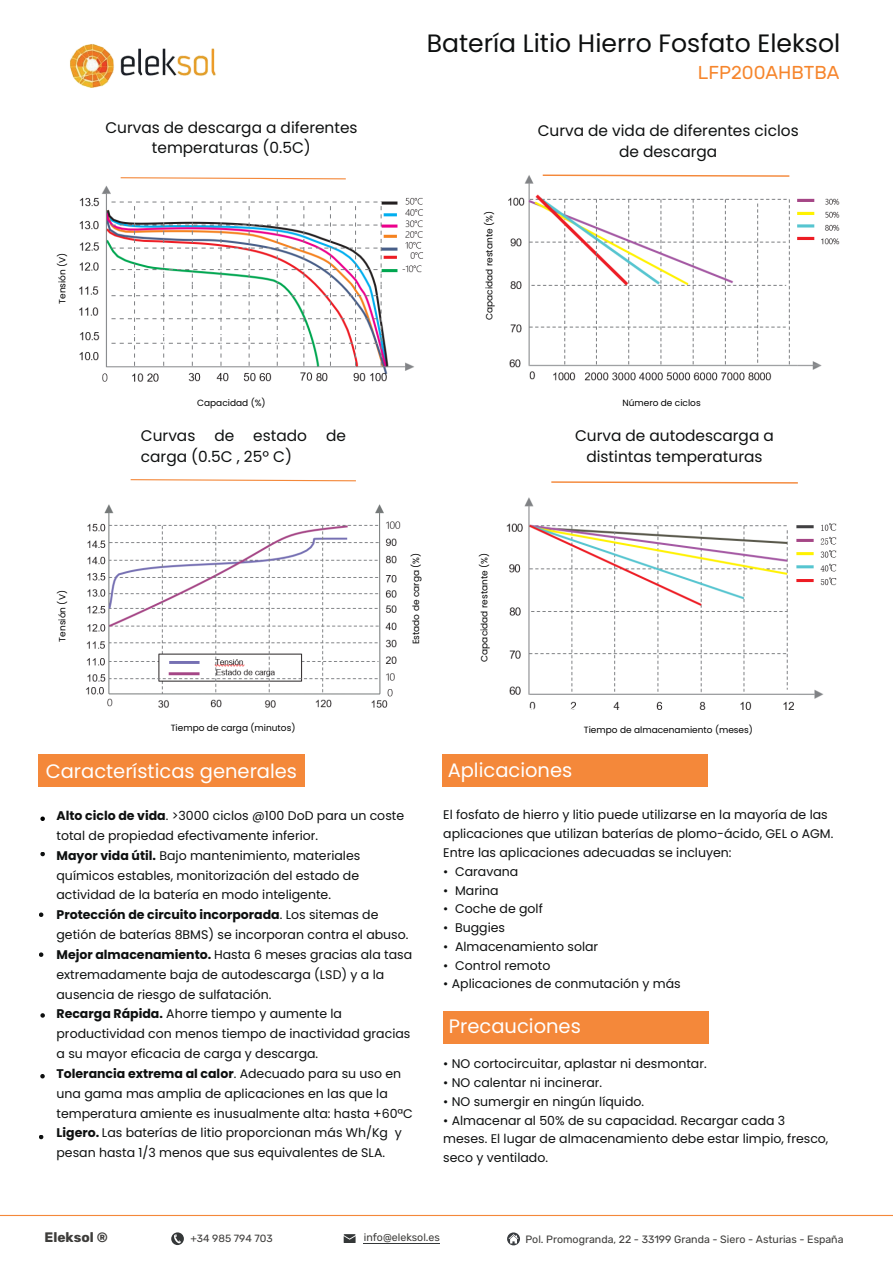
<style>
.page{position:relative;width:893px;height:1264px;background:#fff}
.page>*{position:absolute;margin:0;border:0;box-sizing:border-box;transform-origin:0 0}
.t1{font:25.05px "Poppins";color:#0e1010}
.t2{font:19.5px "Poppins";color:#fff}
.t3{font:18.6px "Rubik";color:#f6862d}
.t4{font:15.3px/20.2px "Poppins";color:#0e1010;text-align:center}
.t5{font:700 13.65px "Rubik";color:#3e3d3b}
.t6{font:12.45px/19.8px "Poppins";color:#0e1010}
.t7{font:10.65px "Rubik";color:#3e3d3b}
.t8{font:10.5px "Rubik";color:#3e3d3b}
.t9{font:9px "Poppins";color:#000}
.s1{font-weight:700}
</style>
<div class="page">
<svg style="left:343px;top:1234px;width:12px;height:9px"></svg>
<svg style="left:507px;top:1232px;width:13px;height:13px"></svg>
<svg style="left:508px;top:1234px;width:10px;height:9px"></svg>
<hr style="left:0;top:1214px;width:892px;height:1px;background:#f4883a">
<img style="left:70px;top:44px;width:146px;height:44px">
<svg style="left:170px;top:1231px;width:15px;height:14px"></svg>
<svg style="left:171px;top:1232px;width:13px;height:12px"></svg>
<svg style="left:174px;top:1234px;width:7px;height:9px"></svg>
<hr style="left:364px;top:1243px;width:76px;height:1px;background:#343738">
<div style="left:39px;top:754px;width:266px;height:32px;background:#f4883a"></div>
<img style="left:506px;top:482px;width:331px;height:228px">
<svg style="left:551px;top:481px;width:246px;height:2px"></svg>
<img style="left:79px;top:179px;width:344px;height:203px">
<svg style="left:121px;top:177px;width:225px;height:2px"></svg>
<svg style="left:131px;top:479px;width:225px;height:2px"></svg>
<img style="left:508px;top:174px;width:332px;height:207px">
<img style="left:86px;top:504px;width:315px;height:204px">
<svg style="left:40px;top:816px;width:5px;height:5px"></svg>
<svg style="left:40px;top:852px;width:5px;height:4px"></svg>
<svg style="left:39px;top:912px;width:4px;height:5px"></svg>
<svg style="left:40px;top:1074px;width:5px;height:4px"></svg>
<svg style="left:39px;top:952px;width:4px;height:4px"></svg>
<svg style="left:40px;top:1013px;width:5px;height:4px"></svg>
<svg style="left:39px;top:1135px;width:4px;height:4px"></svg>
<div style="left:442px;top:754px;width:265px;height:33px;background:#f4883a"></div>
<div style="left:443px;top:1011px;width:266px;height:32px;background:#f4883a"></div>
<svg style="left:543px;top:174px;width:246px;height:4px"></svg>
<p class="t9" style="left:56px;top:304px;width:53px;rotate:-90deg">Tensión (V)</p>
<p class="t9" style="left:56px;top:641px;width:53px;rotate:-90deg">Tensión (V)</p>
<h3 class="t4" style="left:105px;top:118px;width:254px">Curvas de descarga a diferentes temperaturas (0.5C)</h3>
<p class="t1" style="left:426px;top:26px;width:415px">Batería Litio Hierro Fosfato Eleksol</p>
<p class="t3" style="left:697px;top:62px;width:143px">LFP200AHBTBA</p>
<p class="t9" style="left:483px;top:320px;width:110px;rotate:-90deg">Capacidad restante (%)</p>
<p class="t4" style="left:537px;top:120px;width:262px;line-height:21.3px">Curva de vida de diferentes ciclos de descarga</p>
<h2 class="t9" style="left:197px;top:396px;width:70px">Capacidad (%)</h2>
<p class="t9" style="left:622px;top:396px;width:80px">Número de ciclos</p>
<p class="t4" style="left:141px;top:426px;width:206px;text-align:left">Curvas de estado de carga (0.5C , 25º C)</p>
<p class="t9" style="left:171px;top:721px;width:126px">Tiempo de carga (minutos)</p>
<p class="t9" style="left:410px;top:644px;width:93px;rotate:-90deg">Estado de carga (%)</p>
<p class="t9" style="left:478px;top:661px;width:110px;rotate:-90deg">Capacidad restante (%)</p>
<h3 class="t4" style="left:575px;top:426px;width:200px">Curva de autodescarga a distintas temperaturas</h3>
<p class="t9" style="left:584px;top:723px;width:171px">Tiempo de almacenamiento (meses)</p>
<p class="t2" style="left:60px;top:755px;width:133px">e tificaciones</p>
<p class="t2" style="left:46px;top:757px;width:253px">Características generales</p>
<h2 class="t6" style="left:56px;top:805px;width:358px"><span class="s1">Alto ciclo de vida</span>. &gt;3000 ciclos @100 DoD para un coste total de propiedad efectivamente inferior.<br><span class="s1">Mayor vida útil.</span> Bajo mantenimiento, materiales químicos estables, monitorización del estado de actividad de la batería en modo inteligente.<br><span class="s1">Protección de circuito incorporada</span>. Los sitemas de getión de baterías 8BMS) se incorporan contra el abuso.<br><span class="s1">Mejor almacenamiento.</span> Hasta 6 meses gracias ala tasa extremadamente baja de autodescarga (LSD) y a la ausencia de riesgo de sulfatación.<br><span class="s1">Recarga Rápida.</span> Ahorre tiempo y aumente la productividad con menos tiempo de inactividad gracias a su mayor eficacia de carga y descarga.<br><span class="s1">Tolerancia extrema al calor</span>. Adecuado para su uso en una gama mas amplia de aplicaciones en las que la temperatura amiente es inusualmente alta: hasta +60ªC <span class="s1">Ligero.</span> Las baterías de litio proporcionan más Wh/Kg y pesan hasta 1/3 menos que sus equivalentes de SLA.</h2>
<h2 class="t2" style="left:447px;top:756px;width:126px">Aplicaciones</h2>
<h2 class="t6" style="left:443px;top:805px;width:391px;line-height:18.8px">El fosfato de hierro y litio puede utilizarse en la mayoría de las aplicaciones que utilizan baterías de plomo-ácido, GEL o AGM.<br>Entre las aplicaciones adecuadas se incluyen:</h2>
<h2 class="t6" style="left:443px;top:861px;width:77px">• Caravana</h2>
<h2 class="t6" style="left:443px;top:880px;width:57px">• Marina</h2>
<h2 class="t6" style="left:443px;top:899px;width:101px">• Coche de golf</h2>
<h2 class="t6" style="left:443px;top:918px;width:63px;line-height:18.8px">• Buggies •</h2>
<h5 class="t6" style="left:455px;top:936px;width:145px">Almacenamiento solar</h5>
<h5 class="t6" style="left:443px;top:955px;width:109px">• Control remoto</h5>
<h5 class="t6" style="left:443px;top:974px;width:239px">• Aplicaciones de conmutación y más</h5>
<h5 class="t2" style="left:449px;top:1012px;width:133px">Precauciones</h5>
<h2 class="t6" style="left:443px;top:1053px;width:265px">• NO cortocircuitar, aplastar ni desmontar.</h2>
<h2 class="t6" style="left:443px;top:1072px;width:160px">• NO calentar ni incinerar.</h2>
<h2 class="t6" style="left:443px;top:1091px;width:202px">• NO sumergir en ningún líquido.</h2>
<h2 class="t6" style="left:443px;top:1110px;width:386px;line-height:18.8px">• Almacenar al 50% de su capacidad. Recargar cada 3 meses. El lugar de almacenamiento debe estar limpio, fresco, seco y ventilado.</h2>
<h3 class="t5" style="left:45px;top:1229px;width:65px">Eleksol ®</h3>
<h2 class="t8" style="left:190px;top:1232px;width:84px">+34 985 794 703</h2>
<p class="t7" style="left:364px;top:1231px;width:78px">info@eleksol.es</p>
<h1 class="t7" style="left:525px;top:1232px;width:320px">Pol. Promogranda, 22 - 33199 Granda - Siero - Asturias - España</h1>
</div>
